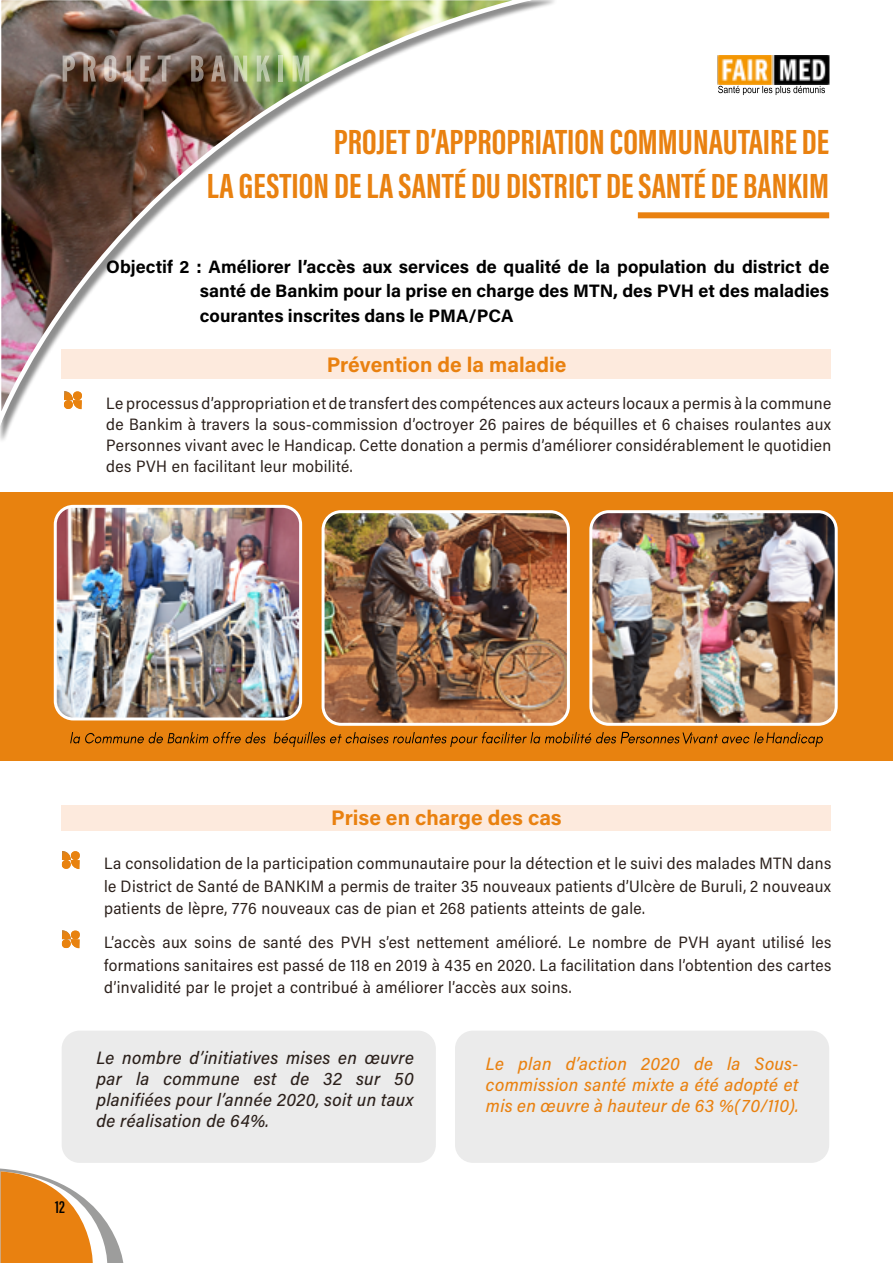
<style>
.page{position:relative;width:893px;height:1263px;background:#fff}
.page>*{position:absolute;margin:0;border:0;box-sizing:border-box;transform-origin:0 0}
.t1{font:36px/43.2px "Acumin Variable Concept";letter-spacing:-.245em;color:#e98110;text-align:right;scale:1.05 1}
.t2{font:21px "Acumin Variable Concept";letter-spacing:.055em;color:#e98110}
.t3{font:18px/24.8px "Acumin Variable Concept";letter-spacing:.05em;color:#000;text-align:justify}
.t4{font:18px/21.1px "Acumin Variable Concept";letter-spacing:.015em;color:#2b201b;text-align:justify}
.t5{font:18px/21px "Acumin Variable Concept";letter-spacing:.01em;color:#e98110;text-align:justify}
.t6{font:16.5px/22.5px "Acumin Variable Concept";letter-spacing:.015em;color:#2b201b;text-align:justify}
</style>
<div class="page">
<svg style="left:0;top:1168px;width:123px;height:95px"></svg>
<img style="left:718px;top:55px;width:111px;height:30px">
<svg style="left:718px;top:86px;width:107px;height:9px"></svg>
<img style="left:0;top:0;width:536px;height:427px">
<svg style="left:63px;top:56px;width:12px;height:26px"></svg>
<svg style="left:83px;top:56px;width:13px;height:26px"></svg>
<svg style="left:104px;top:55px;width:12px;height:27px"></svg>
<svg style="left:124px;top:56px;width:7px;height:26px"></svg>
<svg style="left:140px;top:56px;width:11px;height:26px"></svg>
<svg style="left:158px;top:56px;width:13px;height:26px"></svg>
<svg style="left:191px;top:56px;width:13px;height:26px"></svg>
<svg style="left:211px;top:56px;width:15px;height:26px"></svg>
<svg style="left:234px;top:56px;width:13px;height:26px"></svg>
<svg style="left:257px;top:56px;width:13px;height:26px"></svg>
<svg style="left:278px;top:56px;width:5px;height:26px"></svg>
<svg style="left:293px;top:56px;width:16px;height:26px"></svg>
<div style="left:0;top:492px;width:892px;height:269px;background:#e8820f"></div>
<img style="left:55px;top:506px;width:246px;height:213px">
<div style="left:54px;top:505px;width:248px;height:215px;border:3px solid #fff;border-radius:18px"></div>
<img style="left:323px;top:514px;width:243px;height:208px">
<div style="left:322px;top:510px;width:248px;height:216px;border:3px solid #fff;border-radius:18px"></div>
<img style="left:593px;top:514px;width:241px;height:208px">
<div style="left:589px;top:510px;width:249px;height:216px;border:3px solid #fff;border-radius:18px"></div>
<div style="left:62px;top:1030px;width:374px;height:133px;background:#ebebeb;border-radius:18px"></div>
<div style="left:455px;top:1030px;width:374px;height:133px;background:#ebebeb;border-radius:18px"></div>
<div style="left:638px;top:212px;width:191px;height:6px;background:#e98110"></div>
<div style="left:62px;top:350px;width:769px;height:29px;background:#fdeadd"></div>
<div style="left:62px;top:805px;width:769px;height:25px;background:#fdeadd"></div>
<svg style="left:64px;top:391px;width:18px;height:18px"></svg>
<svg style="left:62px;top:851px;width:18px;height:18px"></svg>
<svg style="left:62px;top:930px;width:18px;height:18px"></svg>
<svg style="left:70px;top:732px;width:195px;height:11px"></svg>
<svg style="left:274px;top:732px;width:549px;height:15px"></svg>
<h1 class="t1" style="left:207px;top:119px;width:606px">PROJETD’APPROPRIATIONCOMMUNAUTAI REDE<br>LAGESTIONDELASANTÉDUDISTRICTDESANTÉDEBANKI M</h1>
<p class="t3" style="left:200px;top:253px;width:630px;text-indent:-94px">Objectif 2 : Améliorer l’accès aux services de qualité de la population du district de santé de Bankim pour la prise en charge des MTN, des PVH et des maladies courantes inscrites dans le PMA/PCA</p>
<p class="t2" style="left:327px;top:350px;width:240px">Prévention de la maladie</p>
<p class="t6" style="left:106px;top:392px;width:727px;line-height:21px">Le processus d’appropriation et de transfert des compétences aux acteurs locaux a permis à la commune de Bankim à travers la sous-commission d’octroyer 26 paires de béquilles et 6 chaises roulantes aux Personnes vivant avec le Handicap. Cette donation a permis d’améliorer considérablement le quotidien des PVH en facilitant leur mobilité.</p>
<p class="t3" style="left:55px;top:1193px;width:15px">12</p>
<p class="t2" style="left:331px;top:803px;width:230px">Prise en charge des cas</p>
<p class="t6" style="left:104px;top:851px;width:729px">La consolidation de la participation communautaire pour la détection et le suivi des malades MTN dans le District de Santé de BANKIM a permis de traiter 35 nouveaux patients d’Ulcère de Buruli, 2 nouveaux patients de lèpre, 776 nouveaux cas de pian et 268 patients atteints de gale.</p>
<p class="t6" style="left:104px;top:931px;width:729px">L’accès aux soins de santé des PVH s’est nettement amélioré. Le nombre de PVH ayant utilisé les formations sanitaires est passé de 118 en 2019 à 435 en 2020. La facilitation dans l’obtention des cartes d’invalidité par le projet a contribué à améliorer l’accès aux soins.</p>
<p class="t4" style="left:96px;top:1046px;width:319px">Le nombre d’initiatives mises en œuvre par la commune est de 32 sur 50 planifiées pour l’année 2020, soit un taux de réalisation de 64%.</p>
<p class="t5" style="left:486px;top:1052px;width:315px">Le plan d’action 2020 de la Sous&shy;commission santé mixte a été adopté et mis en œuvre à hauteur de 63 %(70/110).</p>
</div>
